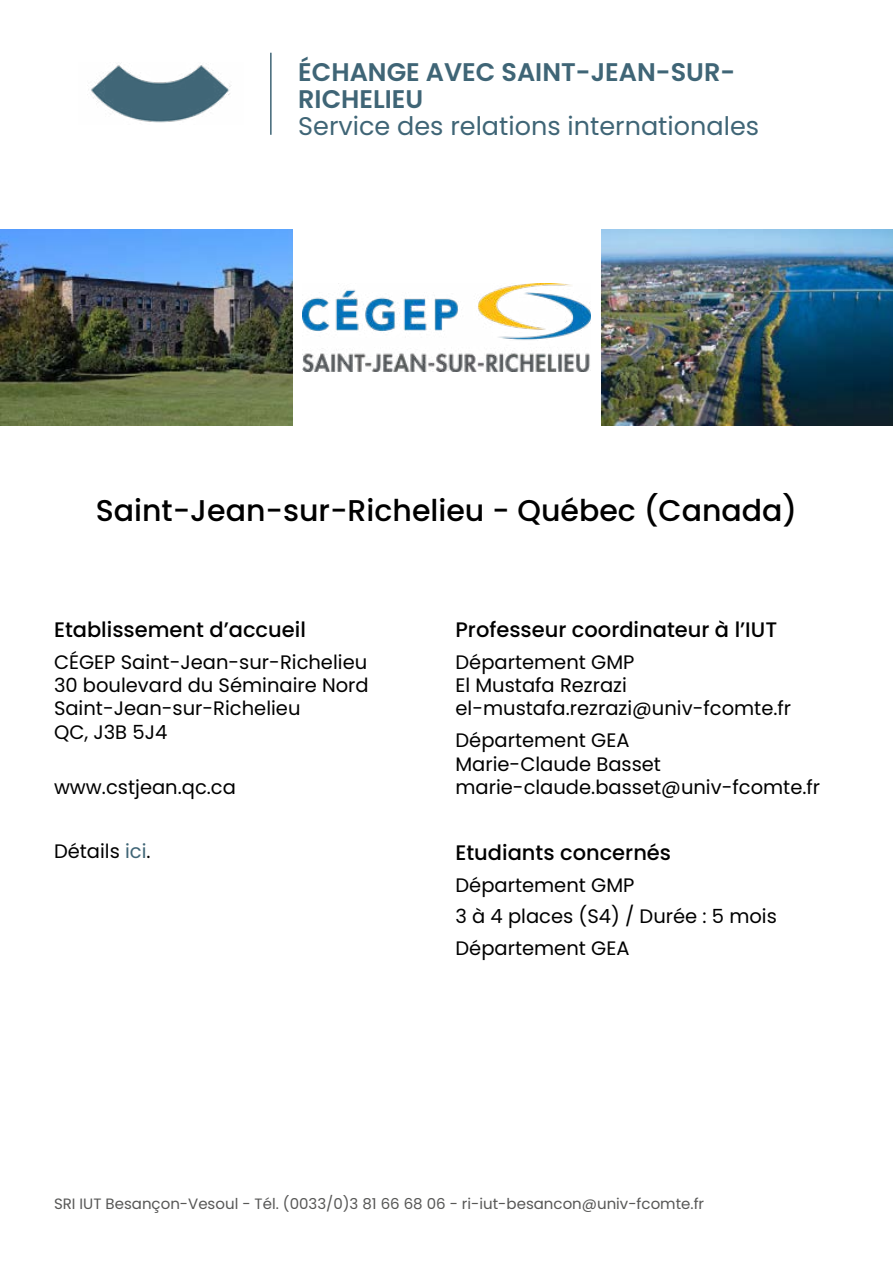
<style>
.page{position:relative;width:893px;height:1263px;background:#fff}
.page>*{position:absolute;margin:0;border:0;box-sizing:border-box;transform-origin:0 0}
.t1{font:500 30px "Poppins";color:#000}
.t2{font:600 25.5px/27px "Poppins";color:#3f6576}
.t3{font:25.5px "Poppins";color:#3f6576}
.t4{font:500 21px "Poppins";color:#000}
.t5{font:19.5px/23.4px "Poppins";color:#000}
.t6{font:15px "Poppins";color:#575756}
.s1{color:#3f6576}
</style>
<div class="page">
<img style="left:91px;top:65px;width:140px;height:58px">
<hr style="left:270px;top:53px;width:2px;height:82px;background:#3f6576">
<img style="left:601px;top:230px;width:292px;height:195px">
<img style="left:303px;top:284px;width:287px;height:87px">
<img style="left:0;top:230px;width:293px;height:196px">
<h2 class="t2" style="left:298px;top:58px;width:438px">ÉCHANGE AVEC SAINT-JEAN-SUR-<br>RICHELIEU</h2>
<h2 class="t3" style="left:298px;top:111px;width:462px">Service des relations internationales</h2>
<h1 class="t1" style="left:96px;top:493px;width:703px">Saint-Jean-sur-Richelieu - Québec (Canada)</h1>
<p class="t4" style="left:54px;top:617px;width:253px">Etablissement d’accueil</p>
<p class="t5" style="left:54px;top:650px;width:316px">CÉGEP Saint-Jean-sur-Richelieu<br>30 boulevard du Séminaire Nord<br>Saint-Jean-sur-Richelieu<br>QC, J3B 5J4</p>
<p class="t5" style="left:54px;top:775px;width:183px">www.cstjean.qc.ca</p>
<p class="t5" style="left:54px;top:839px;width:98px">Détails <span class="s1">ici</span>.</p>
<p class="t4" style="left:455px;top:617px;width:323px">Professeur coordinateur à l’IUT</p>
<p class="t5" style="left:455px;top:650px;width:337px">Département GMP<br>El Mustafa Rezrazi el-mustafa.rezrazi@univ-fcomte.fr</p>
<p class="t5" style="left:455px;top:729px;width:366px">Département GEA<br>Marie-Claude Basset marie-claude.basset@univ-fcomte.fr</p>
<p class="t4" style="left:455px;top:840px;width:217px">Etudiants concernés</p>
<p class="t5" style="left:455px;top:869px;width:323px;line-height:32px">Département GMP<br>3 à 4 places (S4) / Durée : 5 mois<br>Département GEA</p>
<p class="t6" style="left:54px;top:1195px;width:652px">SRI IUT Besançon-Vesoul - Tél. (0033/0)3 81 66 68 06 - ri-iut-besancon@univ-fcomte.fr</p>
</div>
